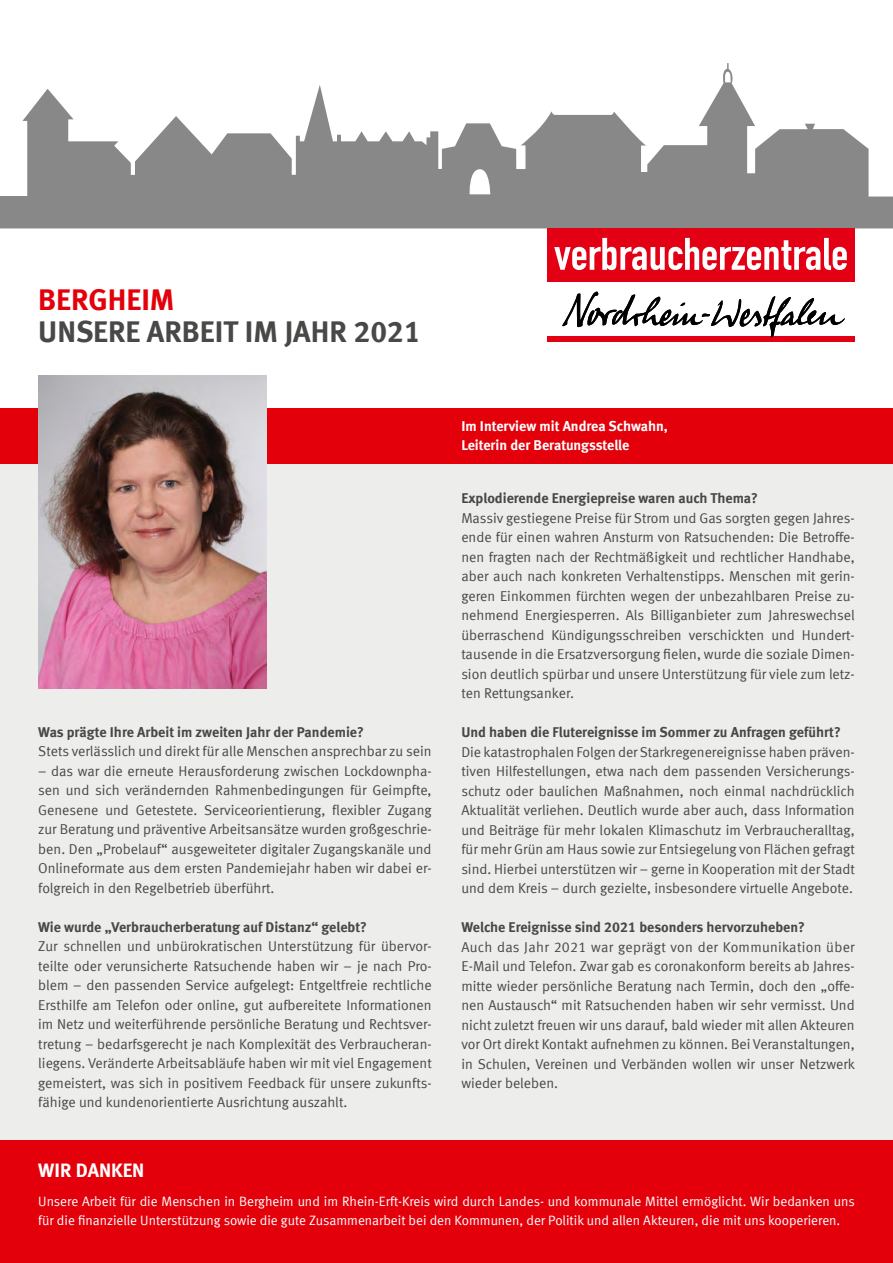
<style>
.page{position:relative;width:893px;height:1263px;background:#fff}
.page>*{position:absolute;margin:0;border:0;box-sizing:border-box;transform-origin:0 0}
.t1{font:700 30px "VZ Meta LF";color:#484847}
.t2{font:700 30px "VZ Meta LF";color:#e3000b}
.t3{font:700 19.5px "VZ Meta LF";color:#fff}
.t4{font:14.25px/19.5px "VZ Meta LF";color:#484847;text-align:justify}
.t5{font:700 14.25px "VZ Meta LF";color:#484847}
.t6{font:700 14.25px/19.5px "VZ Meta LF";color:#fff}
.t7{font:13.5px/19.5px "VZ Meta LF";color:#fff}
</style>
<div class="page">
<svg style="left:0;top:72px;width:893px;height:156px;fill:#878887"></svg>
<svg style="left:724px;top:63px;width:8px;height:19px"></svg>
<svg style="left:468px;top:169px;width:22px;height:25px"></svg>
<div style="left:0;top:459px;width:893px;height:701px;background:#ededec"></div>
<div style="left:0;top:1140px;width:893px;height:123px;background:#e3000b"></div>
<div style="left:0;top:408px;width:893px;height:55px;background:#e3000b"></div>
<div style="left:547px;top:228px;width:308px;height:55px;background:#e30015"></div>
<svg style="left:554px;top:238px;width:293px;height:32px"></svg>
<div style="left:547px;top:337px;width:308px;height:5px;background:#e30015"></div>
<svg style="left:562px;top:292px;width:283px;height:46px"></svg>
<img style="left:38px;top:376px;width:229px;height:313px">
<h1 class="t2" style="left:38px;top:282px;width:138px">BERGHEIM</h1>
<h1 class="t1" style="left:38px;top:313px;width:384px">UNSERE ARBEIT IM JAHR 2021</h1>
<p class="t5" style="left:38px;top:723px;width:327px">Was prägte Ihre Arbeit im zweiten Jahr der Pandemie?</p>
<p class="t4" style="left:38px;top:741px;width:395px">Stets verlässlich und direkt für alle Menschen ansprechbar zu sein</p>
<p class="t4" style="left:38px;top:761px;width:395px">– das war die erneute Herausforderung zwischen Lockdownpha&shy;sen und sich verändernden Rahmenbedingungen für Geimpfte, Genesene und Getestete. Serviceorientierung, flexibler Zugang zur Beratung und präventive Arbeitsansätze wurden großgeschrie&shy;ben. Den „Probelauf“ ausgeweiteter digitaler Zugangskanäle und Onlineformate aus dem ersten Pandemiejahr haben wir dabei er&shy;folgreich in den Regelbetrieb überführt.</p>
<p class="t5" style="left:38px;top:918px;width:330px">Wie wurde „Verbraucherberatung auf Distanz“ gelebt?</p>
<p class="t4" style="left:38px;top:936px;width:395px">Zur schnellen und unbürokratischen Unterstützung für übervor&shy;teilte oder verunsicherte Ratsuchende haben wir – je nach Pro&shy;blem – den passenden Service aufgelegt: Entgeltfreie rechtliche Ersthilfe am Telefon oder online, gut aufbereitete Informationen im Netz und weiterführende persönliche Beratung und Rechtsver&shy;tretung – bedarfsgerecht je nach Komplexität des Verbraucheran&shy;liegens. Veränderte Arbeitsabläufe haben wir mit viel Engagement gemeistert, was sich in positivem Feedback für unsere zukunfts&shy;fähige und kundenorientierte Ausrichtung auszahlt.</p>
<h2 class="t3" style="left:38px;top:1159px;width:108px">WIR DANKEN</h2>
<p class="t6" style="left:461px;top:416px;width:208px">Im Interview mit Andrea Schwahn,<br>Leiterin der Beratungsstelle</p>
<p class="t5" style="left:461px;top:490px;width:298px">Explodierende Energiepreise waren auch Thema?</p>
<p class="t4" style="left:461px;top:508px;width:395px">Massiv gestiegene Preise für Strom und Gas sorgten gegen Jahres&shy;ende für einen wahren Ansturm von Ratsuchenden: Die Betroffe&shy;nen fragten nach der Rechtmäßigkeit und rechtlicher Handhabe, aber auch nach konkreten Verhaltenstipps. Menschen mit gerin&shy;geren Einkommen fürchten wegen der unbezahlbaren Preise zu&shy;nehmend Energiesperren. Als Billiganbieter zum Jahreswechsel überraschend Kündigungsschreiben verschickten und Hundert&shy;tausende in die Ersatzversorgung fielen, wurde die soziale Dimen&shy;sion deutlich spürbar und unsere Unterstützung für viele zum letz&shy;ten Rettungsanker.</p>
<p class="t5" style="left:461px;top:724px;width:381px">Und haben die Flutereignisse im Sommer zu Anfragen geführt?</p>
<p class="t4" style="left:461px;top:742px;width:395px">Die katastrophalen Folgen der Starkregenereignisse haben präven&shy;tiven Hilfestellungen, etwa nach dem passenden Versicherungs&shy;schutz oder baulichen Maßnahmen, noch einmal nachdrücklich Aktualität verliehen. Deutlich wurde aber auch, dass Information und Beiträge für mehr lokalen Klimaschutz im Verbraucheralltag, für mehr Grün am Haus sowie zur Entsiegelung von Flächen gefragt sind. Hierbei unterstützen wir – gerne in Kooperation mit der Stadt und dem Kreis – durch gezielte, insbesondere virtuelle Angebote.</p>
<p class="t5" style="left:461px;top:919px;width:345px">Welche Ereignisse sind 2021 besonders hervorzuheben?</p>
<p class="t4" style="left:461px;top:937px;width:395px">Auch das Jahr 2021 war geprägt von der Kommunikation über E-Mail und Telefon. Zwar gab es coronakonform bereits ab Jahres&shy;mitte wieder persönliche Beratung nach Termin, doch den „offe&shy;nen Austausch“ mit Ratsuchenden haben wir sehr vermisst. Und nicht zuletzt freuen wir uns darauf, bald wieder mit allen Akteuren vor Ort direkt Kontakt aufnehmen zu können. Bei Veranstaltungen, in Schulen, Vereinen und Verbänden wollen wir unser Netzwerk wieder beleben.</p>
<p class="t7" style="left:38px;top:1191px;width:818px">Unsere Arbeit für die Menschen in Bergheim und im Rhein-Erft-Kreis wird durch Landes- und kommunale Mittel ermöglicht. Wir bedanken uns für die finanzielle Unterstützung sowie die gute Zusammenarbeit bei den Kommunen, der Politik und allen Akteuren, die mit uns kooperieren.</p>
</div>
